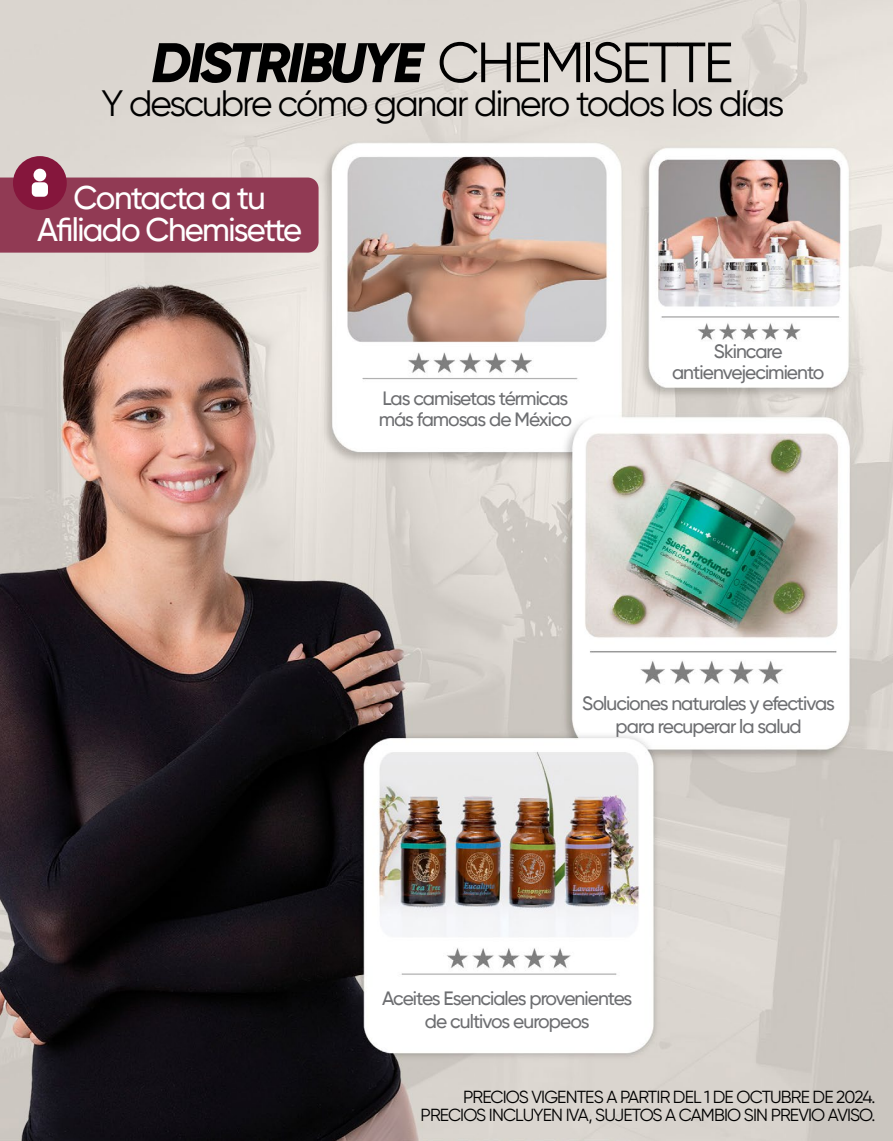
<style>
.page{position:relative;width:893px;height:1141px;background:#fff}
.page>*{position:absolute;margin:0;border:0;box-sizing:border-box;transform-origin:0 0}
.t1{font:italic 800 55.65px "Gilroy";letter-spacing:-.05em;color:#000}
.t2{font:36.75px "Gilroy";letter-spacing:-.05em;color:#000}
.t3{font:500 32.73px/32.7px "Gilroy";letter-spacing:-.05em;color:#fff;text-align:center}
.t4{font:500 19.25px/22.8px "Gilroy";letter-spacing:-.05em;color:#6d6e71;text-align:center}
.t5{font:17.5px/17.5px "Gilroy";letter-spacing:-.05em;color:#000;text-align:right}
.s1{font-weight:400;font-style:normal;font-size:56.52px}
</style>
<div class="page">
<img style="left:0;top:0;width:893px;height:1141px">
<div style="left:0;top:178px;width:319px;height:75px;background:#913a54"></div>
<div style="left:13px;top:156px;width:54px;height:54px;background:#85163c;border-radius:50%"></div>
<div style="left:34px;top:169px;width:12px;height:12px;background:#fff;border-radius:50%"></div>
<div style="left:32px;top:182px;width:16px;height:15px;background:#fff;border-radius:4px"></div>
<h1 class="t1" style="left:151px;top:28px;width:584px">DISTRIBUYE <span class="s1">CHEMISETTE</span></h1>
<h2 class="t2" style="left:102px;top:80px;width:684px">Y descubre cómo ganar dinero todos los días</h2>
<h3 class="t3" style="left:37px;top:181px;width:266px">Contacta a tu<br>Afiliado Chemisette</h3>
<p class="t4" style="left:379px;top:388px;width:195px;line-height:21px;text-align:left">Las camisetas térmicas más famosas de México</p>
<p class="t4" style="left:672px;top:340px;width:154px;line-height:21px">Skincare antienvejecimiento</p>
<p class="t4" style="left:582px;top:692px;width:254px">Soluciones naturales y efectivas para recuperar la salud</p>
<p class="t4" style="left:382px;top:987px;width:252px">Aceites Esenciales provenientes de cultivos europeos</p>
<p class="t5" style="left:421px;top:1088px;width:457px">PRECIOS VIGENTES A PARTIR DEL 1 DE OCTUBRE DE 2024.<br>PRECIOS INCLUYEN IVA, SUJETOS A CAMBIO SIN PREVIO AVISO.</p>
</div>
